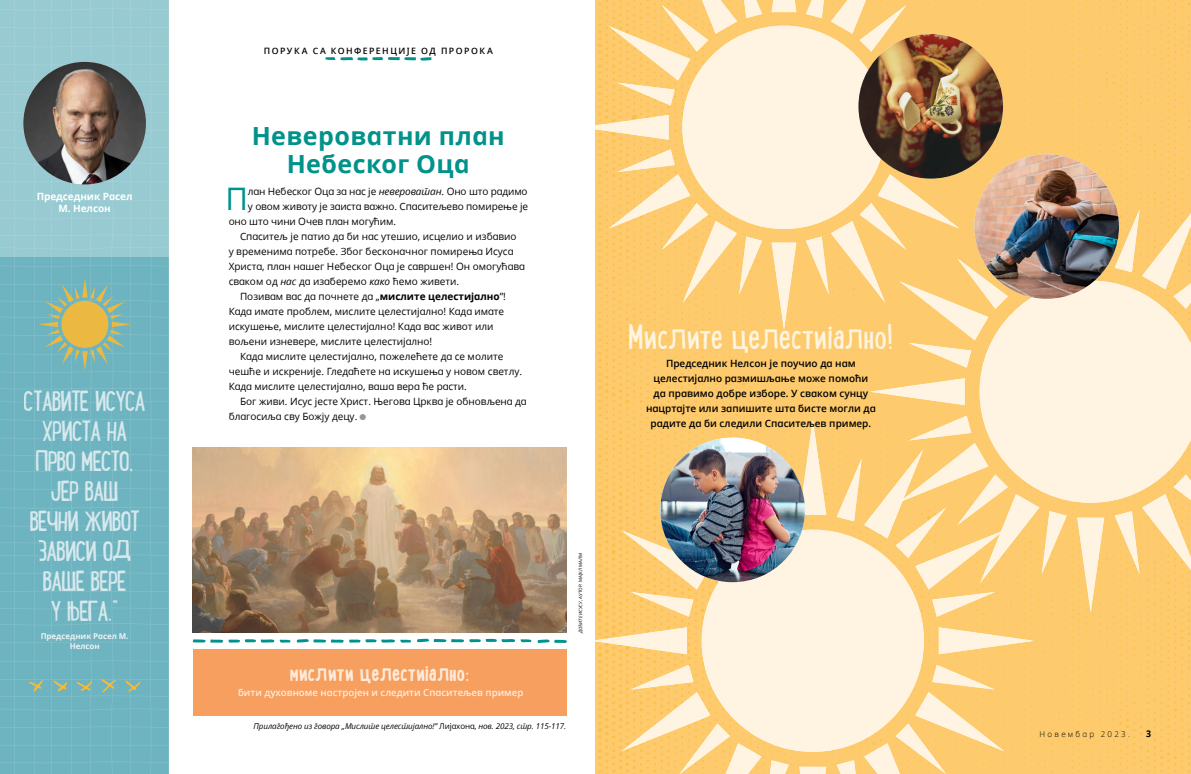
<style>
.page{position:relative;width:1191px;height:774px;background:#fff}
.page>*{position:absolute;margin:0;border:0;box-sizing:border-box;transform-origin:0 0}
.h2_lunchbox{font:38px "Lunch Box";letter-spacing:.01em;color:#fff4e0}
.p1_first{font:31px "Dots Solidlds Lat";color:#00928b}
.t1{font:30px/30px "Lunch Box";letter-spacing:-.02em;color:#eaf2f5;text-align:center}
.t2{font:700 25px/28px "Dots Solidlds Lat";letter-spacing:.015em;color:#00928b;text-align:center}
.t3{font:700 25px "Lunch Box";color:#ffebdb}
.p1{font:10px/15px "Dots Solidlds Lat";color:#000}
.t4{font:600 10px/15px "Dots Solidlds Lat";color:#000;text-align:center}
.p1_first-2{font:10px "Dots Solidlds Lat";letter-spacing:-.01em;color:#000}
.p1_author-name{font:700 10px/12px "Dots Solidlds Lat";letter-spacing:-.005em;color:#fff;text-align:center}
.t5{font:600 9.7px "Dots Solidlds Lat";color:#ffebdb}
.t6{font:700 9.2px "Dots Solidlds Lat";color:#000;scale:.95 1}
.t7{font:600 8.8px "Dots Solidlds Lat";letter-spacing:.17em;color:#000}
.t8{font:italic 8px "Dots Solidlds Lat";letter-spacing:-.01em;color:#000}
.t9{font:700 8px/9.6px "Dots Solidlds Lat";letter-spacing:-.01em;color:#eaf2f5;text-align:center}
.t10{font:300 8px "Dots Solidlds Lat";letter-spacing:.28em;color:#000}
.FIGimg-CRDT_para{font:4.5px "Dots Solidlds Lat";color:#000}
.s1{font-style:italic}
.s2{font-weight:700}
.s3{font-family:"Ding P Ilds Dpi";font-size:8.5px;color:#969798}
.s4{font-style:normal}
</style>
<div class="page">
<img style="left:595px;top:0;width:596px;height:774px">
<div style="left:683px;top:26px;width:202px;height:202px;background:#fef4e1;border-radius:50%"></div>
<svg style="left:771px;top:0;width:25px;height:12px"></svg>
<svg style="left:595px;top:115px;width:73px;height:25px;background:#fde2ae"></svg>
<svg style="left:771px;top:243px;width:25px;height:86px;background:#fddfa8"></svg>
<svg style="left:609px;top:0;width:153px;height:105px"></svg>
<svg style="left:609px;top:149px;width:153px;height:153px"></svg>
<svg style="left:806px;top:0;width:153px;height:70px"></svg>
<div style="left:927px;top:17px;width:49px;height:47px;background:#fdcb6d"></div>
<div style="left:980px;top:281px;width:211px;height:221px;background:#fef4e1"></div>
<svg style="left:1094px;top:171px;width:10px;height:11px"></svg>
<svg style="left:870px;top:378px;width:94px;height:27px;background:#fddfa8"></svg>
<svg style="left:1077px;top:518px;width:27px;height:94px;background:#fddfa8"></svg>
<svg style="left:806px;top:149px;width:260px;height:219px;background:#fdd894"></svg>
<svg style="left:1114px;top:475px;width:77px;height:108px;background:#fdd893"></svg>
<svg style="left:1114px;top:200px;width:77px;height:109px;background:#fdd994"></svg>
<div style="left:702px;top:530px;width:221px;height:221px;background:#fef4e1;border-radius:50%"></div>
<svg style="left:799px;top:420px;width:27px;height:95px;background:#fddfa7"></svg>
<svg style="left:595px;top:627px;width:92px;height:27px;background:#fddfa7"></svg>
<svg style="left:799px;top:767px;width:27px;height:7px"></svg>
<svg style="left:938px;top:627px;width:95px;height:27px;background:#fddfa8"></svg>
<svg style="left:621px;top:450px;width:167px;height:167px"></svg>
<svg style="left:621px;top:665px;width:167px;height:109px"></svg>
<svg style="left:837px;top:665px;width:167px;height:109px"></svg>
<svg style="left:837px;top:416px;width:229px;height:201px;background:#fddb9b"></svg>
<svg style="left:0;top:257px;width:168px;height:292px;background:#6eb4c0"></svg>
<svg style="left:0;top:549px;width:168px;height:225px;background:#6eb4c0"></svg>
<div style="left:0;top:0;width:168px;height:257px;background:#98cad2"></div>
<img style="left:23px;top:62px;width:123px;height:122px;border-radius:61px">
<svg style="left:325px;top:57px;width:106px;height:4px"></svg>
<svg style="left:101px;top:679px;width:15px;height:14px"></svg>
<svg style="left:125px;top:680px;width:15px;height:11px"></svg>
<svg style="left:76px;top:681px;width:16px;height:10px"></svg>
<svg style="left:53px;top:680px;width:14px;height:11px"></svg>
<svg style="left:29px;top:680px;width:14px;height:11px"></svg>
<div style="left:193px;top:649px;width:373px;height:67px;background:#f79f5f"></div>
<img style="left:193px;top:448px;width:373px;height:184px">
<img style="left:858px;top:34px;width:145px;height:145px;border-radius:72px">
<img style="left:974px;top:154px;width:145px;height:145px;border-radius:72px">
<img style="left:660px;top:438px;width:145px;height:144px;border-radius:72px">
<svg style="left:39px;top:278px;width:92px;height:93px;background:#94b699"></svg>
<svg style="left:537px;top:639px;width:30px;height:4px"></svg>
<svg style="left:417px;top:639px;width:114px;height:3px"></svg>
<svg style="left:193px;top:639px;width:81px;height:4px"></svg>
<svg style="left:280px;top:639px;width:131px;height:4px"></svg>
<p class="p1_author-name" style="left:37px;top:190px;width:97px">Председник Расел<br>М. Нелсон</p>
<h3 class="t1" style="left:24px;top:385px;width:123px">СТАВИТЕ ИСУСА<br>ХРИСТА НА<br>ПРВО МЕСТО,<br>ЈЕР ВАШ<br>ВЕЧНИ ЖИВОТ<br>ЗАВИСИ ОД<br>ВАШЕ ВЕРЕ<br>У ЊЕГА.”</h3>
<p class="t9" style="left:41px;top:631px;width:89px">Председник Расел М.<br>Нелсон</p>
<p class="t7" style="left:264px;top:44px;width:231px">ПОРУКА СА КОНФЕРЕНЦИЈЕ ОД ПРОРОКА</p>
<p class="t2" style="left:252px;top:122px;width:254px">Невероватни план<br>Небеског Оца</p>
<p class="p1_first" style="left:226px;top:176px;width:24px">П</p>
<p class="p1_first-2" style="left:248px;top:184px;width:281px">лан Небеског Оца за нас је <span class="s1">невероватан</span>. Оно што радимо</p>
<p class="p1_first-2" style="left:248px;top:199px;width:282px">у овом животу је заиста важно. Спаситељево помирење је</p>
<p class="p1_first-2" style="left:229px;top:214px;width:169px">оно што чини Очев план могућим.</p>
<p class="p1" style="left:229px;top:229px;width:297px;text-indent:11px">Спаситељ је патио да би нас утешио, исцелио и избавио<br>у временима потребе. Због бесконачног помирења Исуса Христа, план нашег Небеског Оца је савршен! Он омогућава сваком од <span class="s1">нас</span> да изаберемо <span class="s1">како</span> ћемо живети.</p>
<p class="p1" style="left:229px;top:289px;width:279px;text-indent:11px">Позивам вас да почнете да „<span class="s2">мислите целестијално</span>”!<br>Када имате проблем, мислите целестијално! Када имате искушење, мислите целестијално! Када вас живот или вољени изневере, мислите целестијално!</p>
<p class="p1" style="left:229px;top:349px;width:295px;text-indent:11px">Када мислите целестијално, пожелећете да се молите чешће и искреније. Гледаћете на искушења у новом светлу.<br>Када мислите целестијално, ваша вера ће расти.</p>
<p class="p1" style="left:229px;top:394px;width:299px;text-indent:11px">Бог живи. Исус јесте Христ. Његова Црква је обновљена да благосиља сву Божју децу. <span class="s3">●</span></p>
<p class="h2_lunchbox" style="left:628px;top:310px;width:266px">Мислите целестијално!</p>
<p class="t4" style="left:646px;top:356px;width:231px">Председник Нелсон је поучио да нам целестијално размишљање може помоћи<br>да правимо добре изборе. У сваком сунцу нацртајте или запишите шта бисте могли да радите да би следили Спаситељев пример.</p>
<p class="t3" style="left:290px;top:656px;width:181px">мислити целестијално:</p>
<p class="t5" style="left:238px;top:685px;width:287px">бити духовноме настројен и следити Спаситељев пример</p>
<p class="t8" style="left:254px;top:720px;width:314px">Прилагођено из говора „Мислите целестијално!” <span class="s4">Лијахона,</span> нов. 2023, стр. 115-117.</p>
<p class="FIGimg-CRDT_para" style="left:577px;top:633px;width:82px;rotate:-90deg"><span class="s1">ДОЂИТЕ ИСУСУ</span>, АУТОР: МАЈКЛ МАЛМ</p>
<p class="t10" style="left:1039px;top:728px;width:92px">Новембар 2023.</p>
<p class="t6" style="left:1146px;top:727px;width:7px">3</p>
</div>
